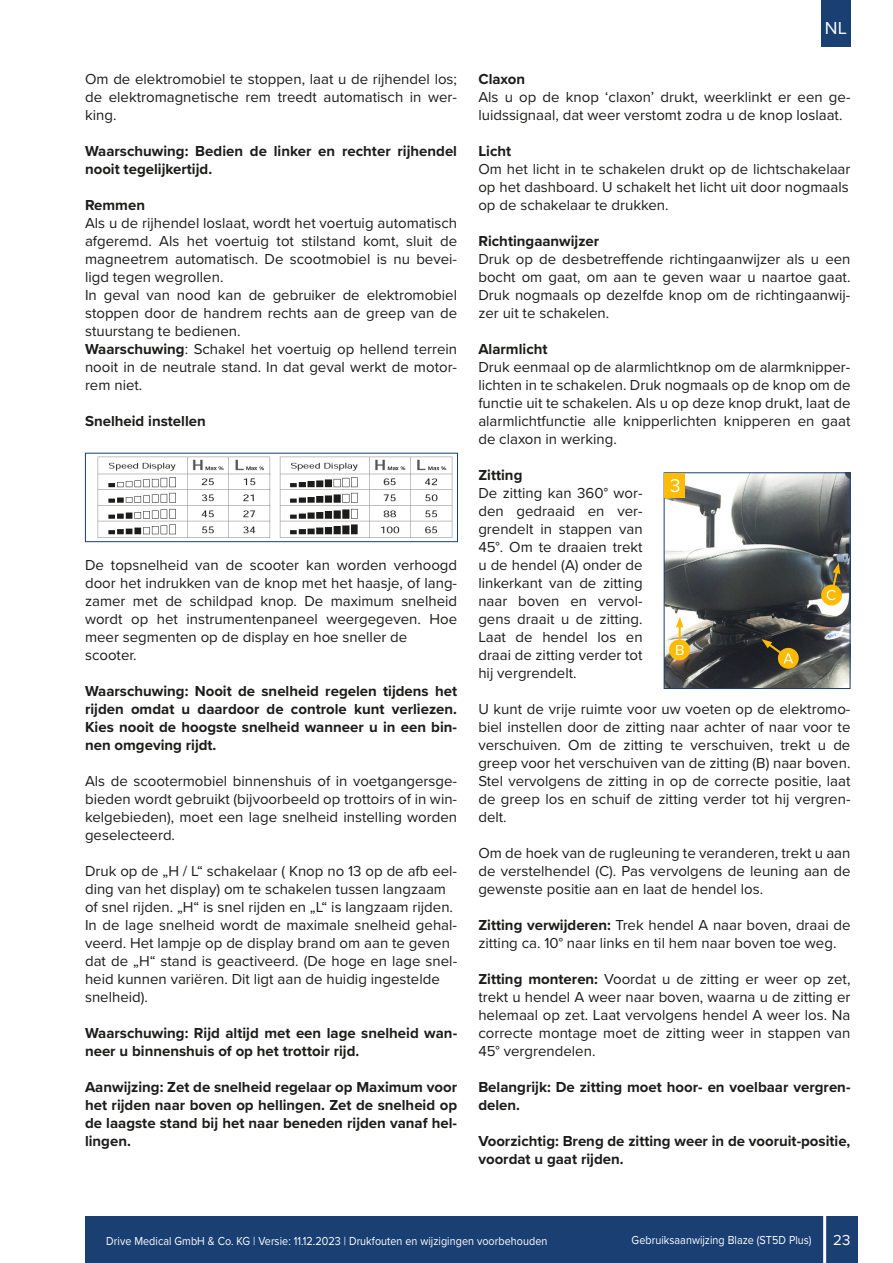
<style>
.page{position:relative;width:893px;height:1263px;background:#fff}
.page>*{position:absolute;margin:0;border:0;box-sizing:border-box;transform-origin:0 0}
.t1{font:18px "Proxima Nova";color:#fff}
.t2{font:15px/18px "Proxima Nova";color:#1c1c1b;text-align:justify}
.t3{font:700 15px/18px "Proxima Nova";color:#1c1c1b}
.t4{font:15px "Proxima Nova";color:#fff}
.t5{font:12px "Proxima Nova";letter-spacing:.005em;color:#fff;scale:.9 1}
.s1{font-weight:700}
</style>
<div class="page">
<div style="left:85px;top:1217px;width:772px;height:46px;background:#1a3f73"></div>
<hr style="left:823px;top:1213px;width:3px;height:50px;background:#fff">
<div style="left:821px;top:0;width:29px;height:46px;background:#1a3f73"></div>
<img style="left:97px;top:456px;width:356px;height:82px">
<div style="left:85px;top:453px;width:373px;height:89px;border:1px solid #1a3f73"></div>
<img style="left:666px;top:474px;width:182px;height:213px">
<div style="left:664px;top:472px;width:186px;height:217px;border:1px solid #1a3f73"></div>
<div style="left:664px;top:473px;width:21px;height:25px;background:#febb04"></div>
<svg style="left:670px;top:479px;width:9px;height:13px"></svg>
<svg style="left:762px;top:639px;width:38px;height:31px"></svg>
<hr style="left:678px;top:625px;width:3px;height:25px;background:#febb04">
<svg style="left:676px;top:617px;width:7px;height:10px"></svg>
<svg style="left:668px;top:638px;width:23px;height:24px"></svg>
<svg style="left:820px;top:563px;width:23px;height:44px"></svg>
<p class="t2" style="left:85px;top:69px;width:374px">Om de elektromobiel te stoppen, laat u de rijhendel los; de elektromagnetische rem treedt automatisch in wer&shy;king.</p>
<p class="t3" style="left:85px;top:142px;width:374px">Waarschuwing: Bedien de linker en rechter rijhendel nooit tegelijkertijd.</p>
<p class="t3" style="left:85px;top:196px;width:62px">Remmen</p>
<p class="t2" style="left:85px;top:213px;width:374px;text-align:left">Als u de rijhendel loslaat, wordt het voertuig automatisch afgeremd. Als het voertuig tot stilstand komt, sluit de magneetrem automatisch. De scootmobiel is nu bevei&shy;ligd tegen wegrollen.<br>In geval van nood kan de gebruiker de elektromobiel stoppen door de handrem rechts aan de greep van de stuurstang te bedienen.<br><span class="s1">Waarschuwing</span>: Schakel het voertuig op hellend terrein nooit in de neutrale stand. In dat geval werkt de motor&shy;rem niet.</p>
<p class="t3" style="left:85px;top:412px;width:122px">Snelheid instellen</p>
<p class="t2" style="left:85px;top:555px;width:374px;text-align:left">De topsnelheid van de scooter kan worden verhoogd door het indrukken van de knop met het haasje, of lang&shy;zamer met de schildpad knop. De maximum snelheid wordt op het instrumentenpaneel weergegeven. Hoe meer segmenten op de display en hoe sneller de scooter.</p>
<p class="t3" style="left:85px;top:682px;width:374px;text-align:justify">Waarschuwing: Nooit de snelheid regelen tijdens het rijden omdat u daardoor de controle kunt verliezen.<br>Kies nooit de hoogste snelheid wanneer u in een bin&shy;nen omgeving rijdt.</p>
<p class="t2" style="left:85px;top:771px;width:374px">Als de scootermobiel binnenshuis of in voetgangersge&shy;bieden wordt gebruikt (bijvoorbeeld op trottoirs of in win&shy;kelgebieden), moet een lage snelheid instelling worden geselecteerd.</p>
<p class="t2" style="left:85px;top:861px;width:374px;text-align:left">Druk op de „H / L“ schakelaar ( Knop no 13 op de afb eel&shy;ding van het display) om te schakelen tussen langzaam of snel rijden. „H“ is snel rijden en „L“ is langzaam rijden.<br>In de lage snelheid wordt de maximale snelheid gehal&shy;veerd. Het lampje op de display brand om aan te geven dat de „H“ stand is geactiveerd. (De hoge en lage snel&shy;heid kunnen variëren. Dit ligt aan de huidig ingestelde snelheid).</p>
<p class="t3" style="left:85px;top:1024px;width:374px">Waarschuwing: Rijd altijd met een lage snelheid wan&shy;neer u binnenshuis of op het trottoir rijd.</p>
<p class="t3" style="left:85px;top:1078px;width:374px;text-align:justify">Aanwijzing: Zet de snelheid regelaar op Maximum voor het rijden naar boven op hellingen. Zet de snelheid op de laagste stand bij het naar beneden rijden vanaf hel&shy;lingen.</p>
<p class="t1" style="left:825px;top:15px;width:23px">NL</p>
<p class="t3" style="left:478px;top:70px;width:48px">Claxon</p>
<p class="t2" style="left:478px;top:87px;width:374px">Als u op de knop ‘claxon’ drukt, weerklinkt er een ge&shy;luidssignaal, dat weer verstomt zodra u de knop loslaat.</p>
<p class="t3" style="left:478px;top:142px;width:34px">Licht</p>
<p class="t2" style="left:478px;top:159px;width:374px">Om het licht in te schakelen drukt op de lichtschakelaar op het dashboard. U schakelt het licht uit door nogmaals op de schakelaar te drukken.</p>
<p class="t3" style="left:478px;top:232px;width:122px">Richtingaanwijzer</p>
<p class="t2" style="left:478px;top:249px;width:374px">Druk op de desbetreffende richtingaanwijzer als u een bocht om gaat, om aan te geven waar u naartoe gaat.<br>Druk nogmaals op dezelfde knop om de richtingaanwij&shy;zer uit te schakelen.</p>
<p class="t3" style="left:478px;top:340px;width:71px">Alarmlicht</p>
<p class="t2" style="left:478px;top:357px;width:374px">Druk eenmaal op de alarmlichtknop om de alarmknipper&shy;lichten in te schakelen. Druk nogmaals op de knop om de functie uit te schakelen. Als u op deze knop drukt, laat de alarmlichtfunctie alle knipperlichten knipperen en gaat de claxon in werking.</p>
<p class="t3" style="left:478px;top:466px;width:46px">Zitting</p>
<p class="t2" style="left:478px;top:483px;width:166px">De zitting kan 360° wor&shy;den gedraaid en ver&shy;grendelt in stappen van 45°. Om te draaien trekt u de hendel (A) onder de linkerkant van de zitting naar boven en vervol&shy;gens draait u de zitting.<br>Laat de hendel los en draai de zitting verder tot hij vergrendelt.</p>
<p class="t2" style="left:478px;top:699px;width:374px">U kunt de vrije ruimte voor uw voeten op de elektromo&shy;biel instellen door de zitting naar achter of naar voor te verschuiven. Om de zitting te verschuiven, trekt u de greep voor het verschuiven van de zitting (B) naar boven.<br>Stel vervolgens de zitting in op de correcte positie, laat de greep los en schuif de zitting verder tot hij vergren&shy;delt.</p>
<p class="t2" style="left:478px;top:843px;width:374px">Om de hoek van de rugleuning te veranderen, trekt u aan de verstelhendel (C). Pas vervolgens de leuning aan de gewenste positie aan en laat de hendel los.</p>
<p class="t2" style="left:478px;top:915px;width:374px"><span class="s1">Zitting verwijderen:</span> Trek hendel A naar boven, draai de zitting ca. 10° naar links en til hem naar boven toe weg.</p>
<p class="t2" style="left:478px;top:969px;width:374px"><span class="s1">Zitting monteren:</span> Voordat u de zitting er weer op zet, trekt u hendel A weer naar boven, waarna u de zitting er helemaal op zet. Laat vervolgens hendel A weer los. Na correcte montage moet de zitting weer in stappen van 45° vergrendelen.</p>
<p class="t3" style="left:478px;top:1078px;width:374px">Belangrijk: De zitting moet hoor- en voelbaar vergren&shy;delen.</p>
<p class="t3" style="left:478px;top:1132px;width:374px">Voorzichtig: Breng de zitting weer in de vooruit-positie, voordat u gaat rijden.</p>
<p class="t4" style="left:826px;top:584px;width:12px">C</p>
<p class="t4" style="left:675px;top:639px;width:11px">B</p>
<p class="t5" style="left:106px;top:1232px;width:492px">Drive Medical GmbH &amp; Co. KG | Versie: 11.12.2023 | Drukfouten en wijzigingen voorbehouden</p>
<p class="t5" style="left:632px;top:1231px;width:202px">Gebruiksaanwijzing Blaze (ST5D Plus)</p>
<p class="t4" style="left:833px;top:1229px;width:19px">23</p>
</div>
